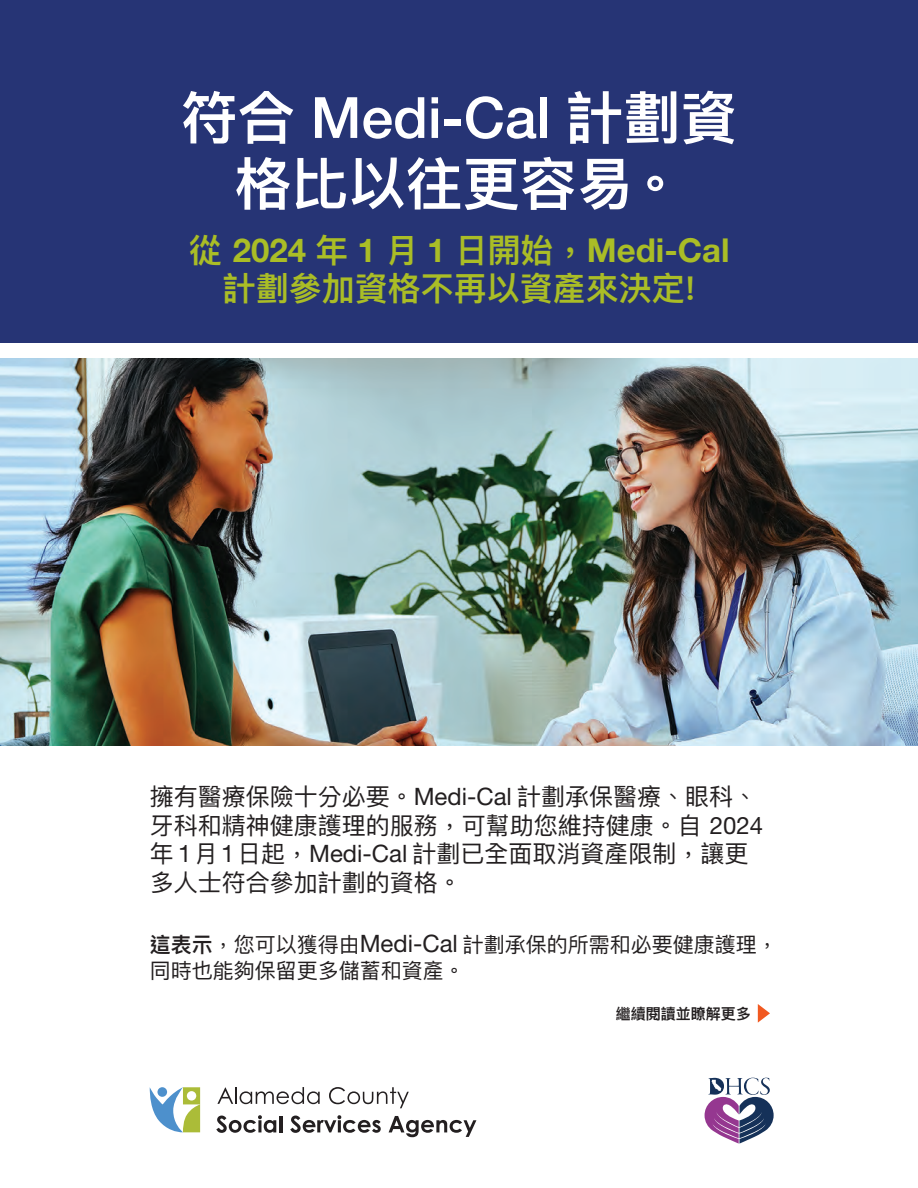
<style>
.page{position:relative;width:918px;height:1188px;background:#fff}
.page>*{position:absolute;margin:0;border:0;box-sizing:border-box;transform-origin:0 0}
.t1{font:500 57px "Helvetica Neue LT Pro";color:#fff}
.t2{font:600 57px "Ping Fang TC";color:#fff}
.t3{font:700 33px "Helvetica Neue LT Pro";color:#aabd26}
.t4{font:600 33px "Ping Fang TC";color:#aabd26}
.t5{font:24px/28.5px "Ping Fang TC";color:#231f20}
.t6{font:21px/25.5px "Ping Fang TC";color:#231f20}
.t7{font:600 15px "Ping Fang TC";color:#231f20}
.s1{font-family:"Ping Fang TC";font-weight:600}
.s2{font-family:"Helvetica Neue LT Pro"}
.s3{font-weight:600}
.s4{font-family:"Ping Fang HK"}
.s5{font-family:"Helvetica Neue LT Pro";font-size:24px}
</style>
<div class="page">
<div style="left:0;top:0;width:918px;height:342px;background:#263475"></div>
<svg style="left:705px;top:1078px;width:69px;height:66px"></svg>
<svg style="left:217px;top:1087px;width:103px;height:17px"></svg>
<svg style="left:329px;top:1087px;width:80px;height:21px"></svg>
<svg style="left:216px;top:1115px;width:60px;height:18px"></svg>
<hr style="left:279px;top:1116px;width:3px;height:16px;background:#231f20">
<svg style="left:290px;top:1115px;width:91px;height:18px"></svg>
<svg style="left:389px;top:1116px;width:87px;height:21px"></svg>
<svg style="left:150px;top:1087px;width:50px;height:45px"></svg>
<div style="left:157px;top:1087px;width:10px;height:10px;background:#4d90cc;border-radius:50%"></div>
<svg style="left:758px;top:1004px;width:12px;height:19px"></svg>
<img style="left:0;top:359px;width:918px;height:386px">
<h1 class="t1" style="left:181px;top:83px;width:558px"><span class="s1">符合</span> Medi-Cal <span class="s1">計劃資</span></h1>
<h1 class="t2" style="left:235px;top:149px;width:451px">格比以往更容易。</h1>
<h2 class="t3" style="left:189px;top:230px;width:542px"><span class="s1">從</span> 2024 <span class="s1">年</span> 1 <span class="s1">月</span> 1 <span class="s1">日開始，</span>Medi-Cal</h2>
<h2 class="t4" style="left:223px;top:268px;width:474px">計劃參加資格不再以資產來決定!</h2>
<p class="t5" style="left:150px;top:782px;width:615px">擁有醫療保險十分必要。<span class="s2">Medi-Cal</span> 計劃承保醫療、眼科、牙科和精神健康護理的服務，可幫助您維持健康。自 <span class="s2">2024</span>年 <span class="s2">1</span> 月 <span class="s2">1</span> 日起，<span class="s2">Medi-Cal</span> 計劃已全面取消資產限制，讓更多人士符合參加計劃的資格。</p>
<p class="t6" style="left:150px;top:932px;width:629px"><span class="s3">這表示</span><span class="s4">，</span>您可以獲得由<span class="s5">Medi-Cal</span> 計劃承保的所需和必要健康護理<span class="s4">，</span>同時也能夠保留更多儲蓄和資產。</p>
<p class="t7" style="left:616px;top:1005px;width:136px">繼續閱讀並瞭解更多</p>
</div>
